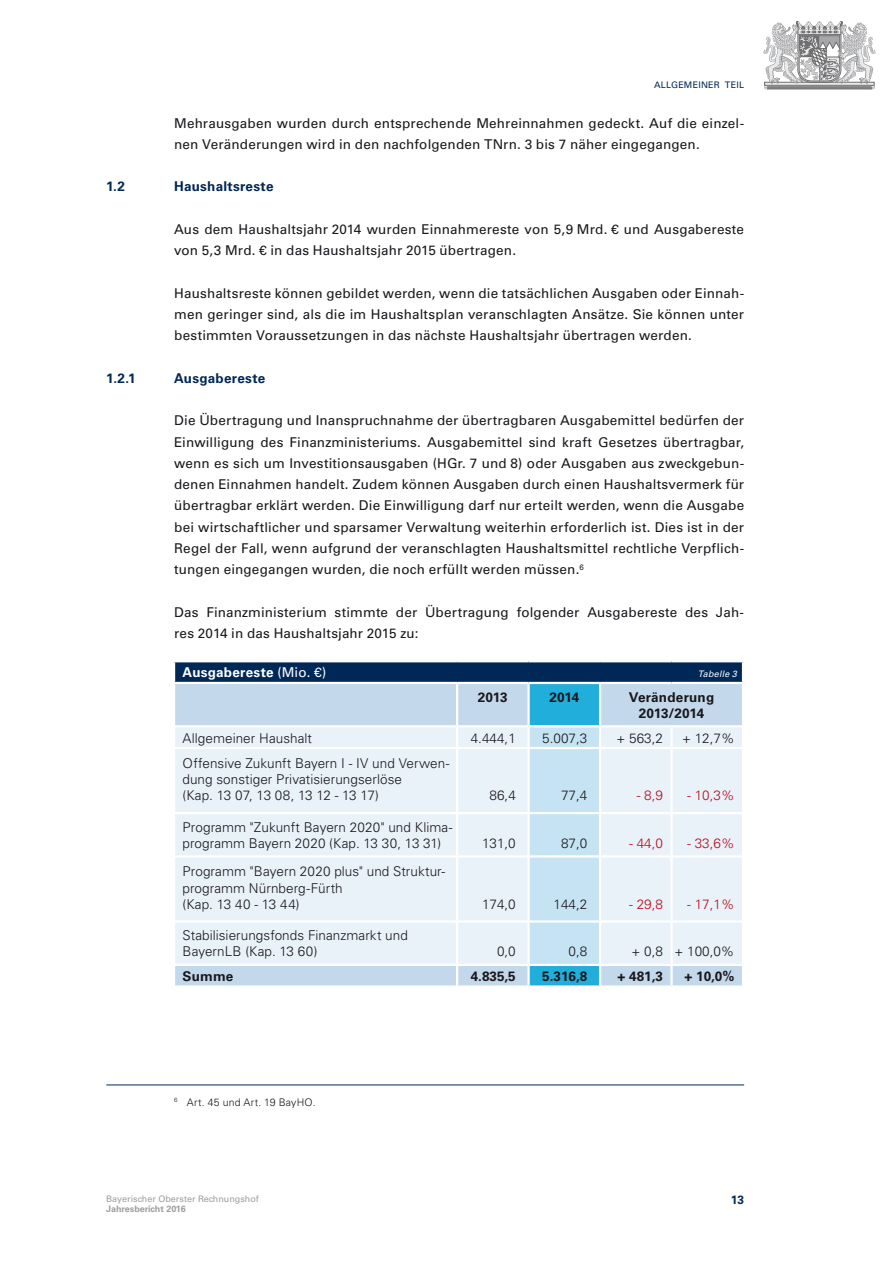
<style>
.page{position:relative;width:893px;height:1263px;background:#fff}
.page>*{position:absolute;margin:0;border:0;box-sizing:border-box;transform-origin:0 0}
.t1{font:13.5px/21.3px "Univers LT";letter-spacing:.01em;color:#1a171c}
.t2{font:300 13.5px/16.2px "Univers LT";letter-spacing:.005em;color:#1a171c}
.t3{font:700 13.5px/16.2px "Univers LT";letter-spacing:.01em;color:#1a171c;text-align:center}
.t4{font:700 13.5px "Univers LT";letter-spacing:.02em;color:#002857}
.t5{font:300 13.5px "Univers LT";color:#b60d1c}
.t6{font:700 13.5px "Univers LT";letter-spacing:.02em;color:#fff}
.t7{font:700 12px "Univers LT";color:#002857}
.t8{font:300 10.5px "Univers LT";color:#1a171c}
.t9{font:9px "Univers LT";color:#9c9e9f}
.t10{font:700 9px "Univers LT";color:#9c9e9f}
.t11{font:9px "Univers LT";letter-spacing:.01em;color:#002857}
.t12{font:italic 9px "Univers LT";letter-spacing:.02em;color:#fff}
.s1{font-weight:400}
</style>
<div class="page">
<hr style="left:767px;top:89px;width:105px;height:1px;background:#4b4b4d">
<svg style="left:763px;top:21px;width:113px;height:68px"></svg>
<hr style="left:106px;top:1085px;width:638px;height:1px;background:#002857">
<div style="left:174px;top:661px;width:569px;height:22px;background:#002857"></div>
<div style="left:175px;top:684px;width:567px;height:301px;background:#c3d8ea"></div>
<div style="left:175px;top:727px;width:567px;height:237px;background:#e9f1f9"></div>
<hr style="left:173px;top:660px;width:284px;height:2px;background:#fff">
<hr style="left:173px;top:662px;width:2px;height:20px;background:#fff">
<hr style="left:457px;top:660px;width:72px;height:2px;background:#fff">
<hr style="left:529px;top:660px;width:71px;height:2px;background:#fff">
<hr style="left:600px;top:660px;width:71px;height:2px;background:#fff">
<hr style="left:671px;top:660px;width:73px;height:2px;background:#fff">
<hr style="left:742px;top:662px;width:2px;height:20px;background:#fff">
<hr style="left:173px;top:682px;width:284px;height:2px;background:#fff">
<hr style="left:457px;top:682px;width:72px;height:2px;background:#fff">
<hr style="left:456px;top:684px;width:2px;height:41px;background:#fff">
<hr style="left:529px;top:682px;width:71px;height:2px;background:#fff">
<hr style="left:527px;top:684px;width:3px;height:41px;background:#fff">
<hr style="left:600px;top:682px;width:71px;height:2px;background:#fff">
<hr style="left:671px;top:682px;width:73px;height:2px;background:#fff">
<hr style="left:173px;top:725px;width:284px;height:2px;background:#fff">
<hr style="left:457px;top:725px;width:72px;height:2px;background:#fff">
<hr style="left:456px;top:727px;width:2px;height:20px;background:#fff">
<hr style="left:527px;top:727px;width:3px;height:20px;background:#fff">
<hr style="left:600px;top:725px;width:71px;height:2px;background:#fff">
<hr style="left:671px;top:725px;width:73px;height:2px;background:#fff">
<hr style="left:670px;top:727px;width:3px;height:20px;background:#fff">
<hr style="left:173px;top:747px;width:284px;height:2px;background:#fff">
<hr style="left:457px;top:747px;width:72px;height:2px;background:#fff">
<hr style="left:456px;top:749px;width:2px;height:63px;background:#fff">
<hr style="left:527px;top:749px;width:3px;height:63px;background:#fff">
<hr style="left:600px;top:747px;width:71px;height:2px;background:#fff">
<hr style="left:671px;top:747px;width:73px;height:2px;background:#fff">
<hr style="left:670px;top:749px;width:3px;height:63px;background:#fff">
<hr style="left:173px;top:812px;width:284px;height:2px;background:#fff">
<hr style="left:457px;top:812px;width:72px;height:2px;background:#fff">
<hr style="left:456px;top:814px;width:2px;height:41px;background:#fff">
<hr style="left:527px;top:814px;width:3px;height:41px;background:#fff">
<hr style="left:600px;top:812px;width:71px;height:2px;background:#fff">
<hr style="left:671px;top:812px;width:73px;height:2px;background:#fff">
<hr style="left:670px;top:814px;width:3px;height:41px;background:#fff">
<hr style="left:173px;top:855px;width:284px;height:2px;background:#fff">
<hr style="left:457px;top:855px;width:72px;height:2px;background:#fff">
<hr style="left:456px;top:857px;width:2px;height:63px;background:#fff">
<hr style="left:527px;top:857px;width:3px;height:63px;background:#fff">
<hr style="left:600px;top:855px;width:71px;height:2px;background:#fff">
<hr style="left:671px;top:855px;width:73px;height:2px;background:#fff">
<hr style="left:670px;top:857px;width:3px;height:63px;background:#fff">
<hr style="left:173px;top:920px;width:284px;height:3px;background:#fff">
<hr style="left:457px;top:920px;width:72px;height:3px;background:#fff">
<hr style="left:456px;top:923px;width:2px;height:41px;background:#fff">
<hr style="left:527px;top:923px;width:3px;height:41px;background:#fff">
<hr style="left:600px;top:920px;width:71px;height:3px;background:#fff">
<hr style="left:671px;top:920px;width:73px;height:3px;background:#fff">
<hr style="left:670px;top:923px;width:3px;height:41px;background:#fff">
<hr style="left:173px;top:964px;width:284px;height:2px;background:#fff">
<hr style="left:457px;top:964px;width:72px;height:2px;background:#fff">
<svg style="left:456px;top:966px;width:2px;height:19px"></svg>
<hr style="left:527px;top:966px;width:3px;height:19px;background:#fff">
<hr style="left:600px;top:964px;width:71px;height:2px;background:#fff">
<svg style="left:529px;top:684px;width:72px;height:301px;background:#aadbef"></svg>
<hr style="left:671px;top:964px;width:73px;height:2px;background:#fff">
<hr style="left:670px;top:966px;width:3px;height:19px;background:#fff">
<p class="t11" style="left:654px;top:80px;width:7px">Allg</p>
<p class="t11" style="left:678px;top:80px;width:65px">em ein er Teil</p>
<p class="t1" style="left:174px;top:112px;width:571px">Mehrausgaben wurden durch entsprechende Mehreinnahmen gedeckt. Auf die einzel&shy;nen Veränderungen wird in den nachfolgenden TNrn. 3 bis 7 näher eingegangen.</p>
<p class="t4" style="left:106px;top:179px;width:20px">1.2</p>
<p class="t4" style="left:174px;top:179px;width:101px">Haushaltsreste</p>
<p class="t1" style="left:106px;top:219px;width:40px">A</p>
<p class="t1" style="left:174px;top:219px;width:571px;text-indent:10px">us dem Haushaltsjahr 2014 wurden Einnahmereste von 5,9 Mrd. € und Ausgabereste von 5,3 Mrd. € in das Haushaltsjahr 2015 übertragen.</p>
<p class="t1" style="left:106px;top:282px;width:40px">H</p>
<p class="t1" style="left:174px;top:282px;width:571px;text-align:justify;text-indent:10px">aushaltsreste können gebildet werden, wenn die tatsächlichen Ausgaben oder Einnah&shy;men geringer sind, als die im Haushaltsplan veranschlagten Ansätze. Sie können unter bestimmten Voraussetzungen in das nächste Haushaltsjahr übertragen werden.</p>
<p class="t4" style="left:106px;top:370px;width:31px">1.2.1</p>
<p class="t4" style="left:174px;top:370px;width:93px">Ausgabereste</p>
<p class="t1" style="left:174px;top:410px;width:571px;text-align:justify">Die Übertragung und I nanspruchnahme der übertragbaren Ausgabemittel bedürfen der Einwilligung des Finanzministeriums. Ausgabemittel sind kraft Gesetzes übertragbar, wenn es sich um I nvestitionsausgaben (HGr. 7 und 8) oder Ausgaben aus zweckgebun&shy;denen Einnahmen handelt. Zudem können Ausgaben durch einen Haushaltsvermerk für übertragbar erklärt werden. Die Einwilligung darf nur erteilt werden, wenn die Ausgabe bei wirtschaftlicher und sparsamer Verwaltung weiterhin erforderlich ist. Dies ist in der Regel der Fall, wenn aufgrund der veranschlagten Haushaltsmittel rechtliche Verpflich&shy;tungen eingegangen wurden, die noch erfüllt werden müssen.<sup>6</sup></p>
<p class="t1" style="left:174px;top:601px;width:571px">Das Finanzministerium stimmte der Übertragung folgender Ausgabereste des Jah&shy;res 2014 in das Haushaltsjahr 2015 zu:</p>
<p class="t6" style="left:183px;top:664px;width:145px">Ausgabereste <span class="s1">(Mio. €)</span></p>
<p class="t12" style="left:698px;top:669px;width:41px">Tabelle 3</p>
<p class="t3" style="left:478px;top:689px;width:31px">2013</p>
<p class="t3" style="left:549px;top:689px;width:31px">2014</p>
<p class="t3" style="left:629px;top:689px;width:87px">Veränderung<br>2013/2014</p>
<p class="t2" style="left:183px;top:730px;width:131px">Allgemeiner Haushalt</p>
<p class="t2" style="left:471px;top:730px;width:47px">4.444,1</p>
<p class="t2" style="left:542px;top:730px;width:47px">5.007,3</p>
<p class="t2" style="left:617px;top:730px;width:48px">+ 563,2</p>
<p class="t2" style="left:682px;top:730px;width:54px">+ 12,7%</p>
<p class="t2" style="left:183px;top:755px;width:269px">Offensive Zukunft Bayern I - IV und Verwen&shy;dung sonstiger Privatisierungserlöse<br>(Kap. 13 07, 13 08, 13 12 - 13 17)</p>
<p class="t2" style="left:490px;top:787px;width:28px">86,4</p>
<p class="t2" style="left:561px;top:787px;width:28px">77,4</p>
<p class="t5" style="left:637px;top:787px;width:28px">- 8,9</p>
<p class="t5" style="left:687px;top:787px;width:49px">- 10,3%</p>
<p class="t2" style="left:183px;top:819px;width:272px">Programm "Zukunft Bayern 2020" und Klima&shy;programm Bayern 2020 (Kap. 13 30, 13 31)</p>
<p class="t2" style="left:183px;top:863px;width:264px">Programm "Bayern 2020 plus" und Struktur&shy;programm N ürnberg-Fürth<br>(Kap. 13 40 - 13 44)</p>
<p class="t2" style="left:183px;top:927px;width:227px">Stabilisierungsfonds Finanzmarkt und<br>BayernLB (Kap. 13 60)</p>
<p class="t2" style="left:482px;top:835px;width:35px">131,0</p>
<p class="t2" style="left:561px;top:835px;width:28px">87,0</p>
<p class="t5" style="left:629px;top:835px;width:35px">- 44,0</p>
<p class="t5" style="left:687px;top:835px;width:49px">- 33,6%</p>
<p class="t2" style="left:482px;top:896px;width:35px">174,0</p>
<p class="t2" style="left:553px;top:896px;width:35px">144,2</p>
<p class="t5" style="left:629px;top:896px;width:35px">- 29,8</p>
<p class="t5" style="left:687px;top:896px;width:49px">- 17,1%</p>
<p class="t2" style="left:497px;top:943px;width:20px">0,0</p>
<p class="t2" style="left:568px;top:943px;width:20px">0,8</p>
<p class="t2" style="left:632px;top:943px;width:104px">+ 0,8 + 100,0%</p>
<p class="t3" style="left:183px;top:968px;width:52px">Summe</p>
<p class="t3" style="left:471px;top:968px;width:47px">4.835,5</p>
<p class="t3" style="left:542px;top:968px;width:47px">5.316,8</p>
<p class="t3" style="left:618px;top:968px;width:47px">+ 481,3</p>
<p class="t3" style="left:685px;top:968px;width:51px">+ 10,0%</p>
<p class="t8" style="left:174px;top:1095px;width:143px"><sup>6</sup> Art. 45 und Art. 19 BayH O.</p>
<p class="t9" style="left:106px;top:1194px;width:154px">Bayerischer Oberster Rechnungshof</p>
<p class="t7" style="left:731px;top:1193px;width:15px">13</p>
<p class="t10" style="left:106px;top:1203px;width:81px">Jahresbericht 2016</p>
</div>
